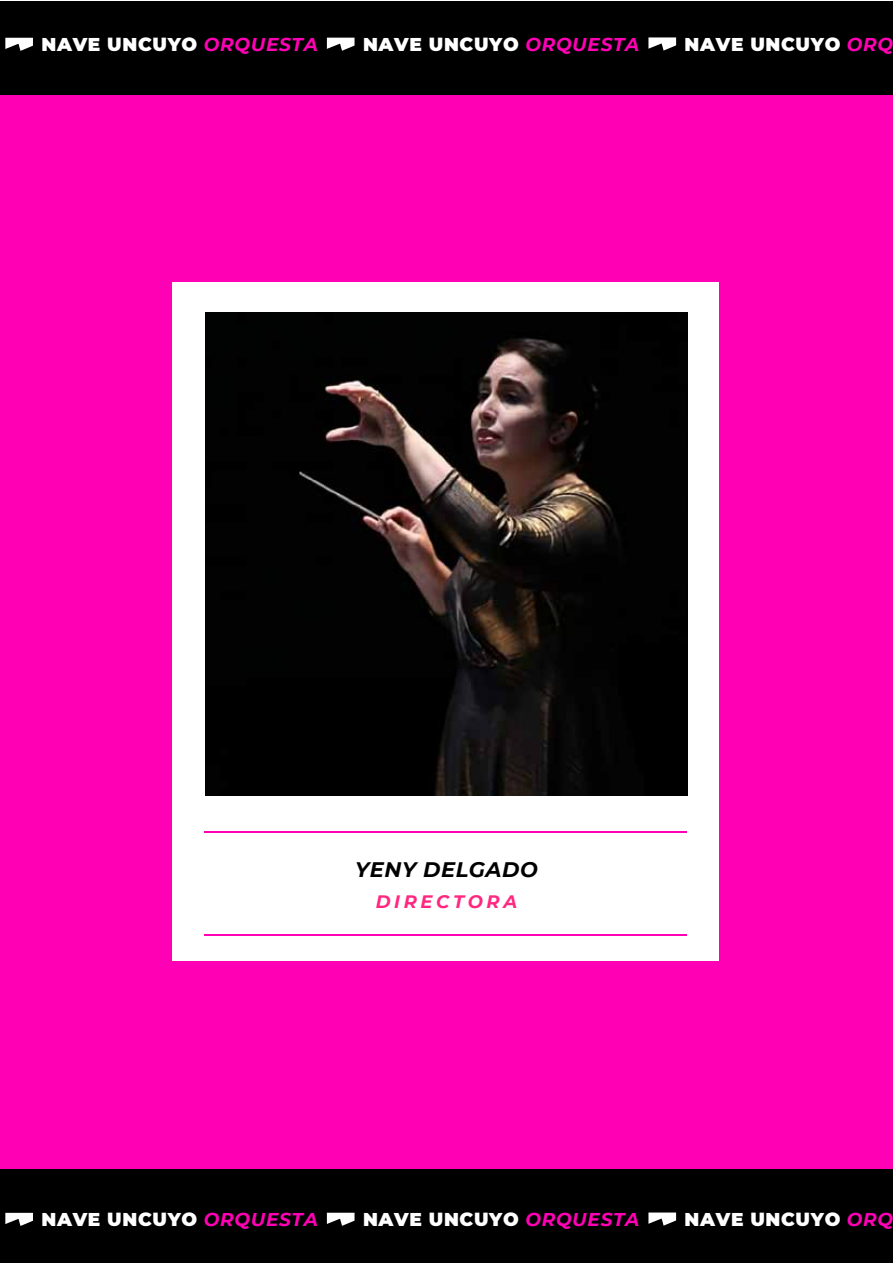
<style>
.page{position:relative;width:893px;height:1263px;background:#fff}
.page>*{position:absolute;margin:0;border:0;box-sizing:border-box;transform-origin:0 0}
.t1{font:italic 700 21px "Montserrat";letter-spacing:.025em;color:#000}
.t2{font:900 18.6px "Montserrat";letter-spacing:.035em;color:#fff}
.t3{font:italic 700 18px "Montserrat";letter-spacing:.2em;color:#ff2780}
.s1{font-weight:700;font-style:italic;color:#ff00b5}
</style>
<div class="page">
<div style="left:0;top:2px;width:893px;height:1261px;background:#ff00b5"></div>
<div style="left:0;top:2px;width:892px;height:93px;background:#000"></div>
<svg style="left:5px;top:38px;width:28px;height:13px"></svg>
<svg style="left:327px;top:38px;width:28px;height:13px"></svg>
<svg style="left:648px;top:37px;width:28px;height:14px"></svg>
<div style="left:0;top:1169px;width:892px;height:94px;background:#000"></div>
<svg style="left:5px;top:1213px;width:28px;height:13px"></svg>
<svg style="left:327px;top:1213px;width:28px;height:13px"></svg>
<svg style="left:648px;top:1212px;width:28px;height:14px"></svg>
<div style="left:172px;top:283px;width:547px;height:678px;background:#fff"></div>
<hr style="left:204px;top:934px;width:483px;height:1px;background:#ff00b5">
<hr style="left:204px;top:831px;width:483px;height:2px;background:#ff00b5">
<img style="left:205px;top:312px;width:483px;height:483px">
<p class="t2" style="left:42px;top:30px;width:278px">NAVE UNCUYO <span class="s1">ORQUESTA</span></p>
<p class="t2" style="left:363px;top:30px;width:278px">NAVE UNCUYO <span class="s1">ORQUESTA</span></p>
<p class="t2" style="left:685px;top:30px;width:210px">NAVE UNCUYO <span class="s1">ORQ</span></p>
<p class="t1" style="left:355px;top:854px;width:184px">YENY DELGADO</p>
<p class="t3" style="left:376px;top:888px;width:143px">DIRECTORA</p>
<p class="t2" style="left:42px;top:1205px;width:278px">NAVE UNCUYO <span class="s1">ORQUESTA</span></p>
<p class="t2" style="left:363px;top:1205px;width:278px">NAVE UNCUYO <span class="s1">ORQUESTA</span></p>
<p class="t2" style="left:685px;top:1205px;width:210px">NAVE UNCUYO <span class="s1">ORQ</span></p>
</div>
